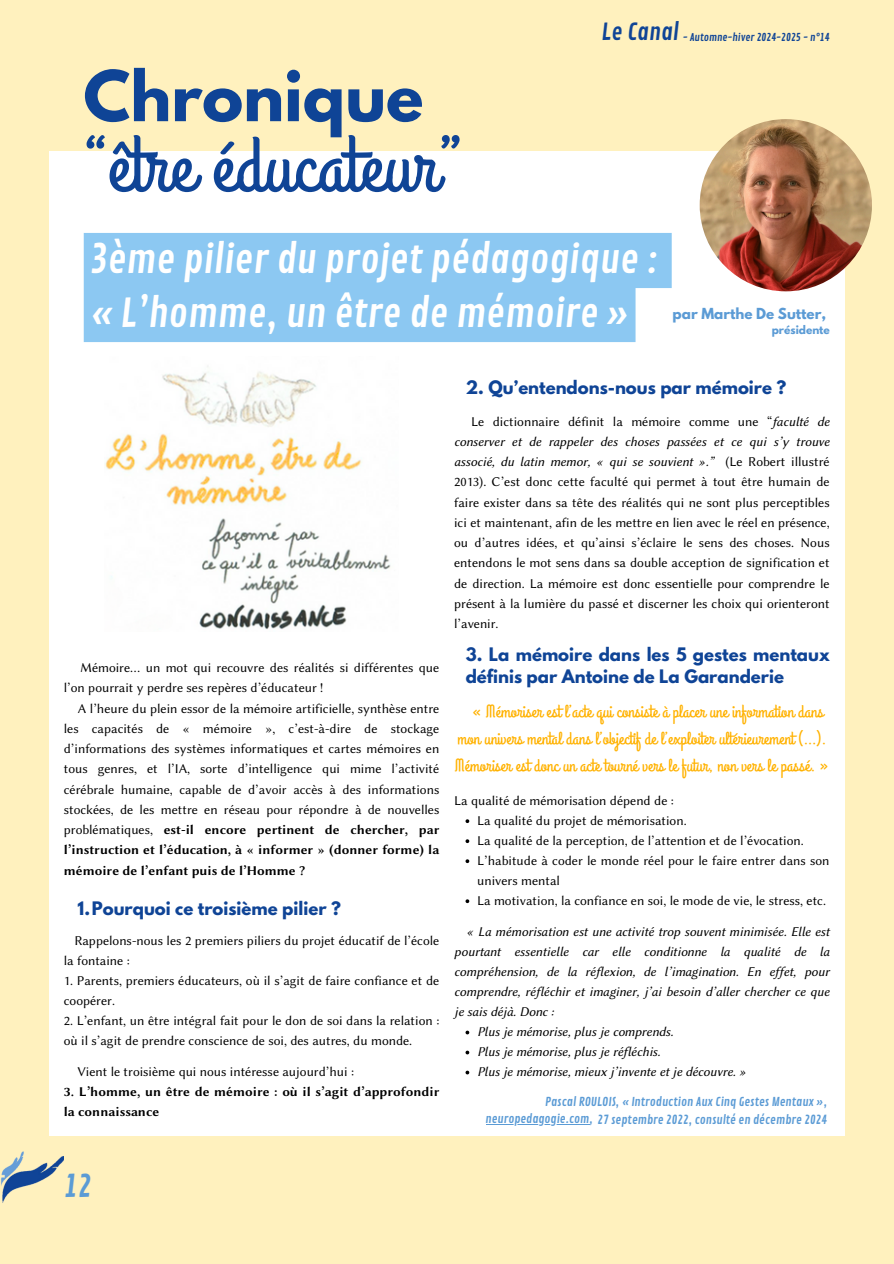
<style>
.page{position:relative;width:894px;height:1264px;background:#fff}
.page>*{position:absolute;margin:0;border:0;box-sizing:border-box;transform-origin:0 0}
.t1{font:79.95px "Grand Hotel";color:#0f4496}
.t2{font:700 61.95px "League Spartan";color:#0f4496}
.t3{font:39px/54px "Contrail One";color:#fff}
.t4{font:30px "Contrail One";color:#5b9bd5}
.t5{font:22.95px "Contrail One";color:#0f4496}
.t6{font:18px/26.8px "Grand Hotel";color:#ffb200}
.t7{font:700 16.5px/22.5px "League Spartan";color:#0f4496}
.t8{font:13.5px/20.2px "Lin Biolinum O";color:#000}
.t9{font:13.5px/20px "Lin Biolinum OI";color:#000;text-align:justify}
.t10{font:13.5px/20px "Lin Biolinum OB";color:#000}
.t11{font:700 13.5px "League Spartan";color:#5b9bd5}
.t12{font:12px "Contrail One";color:#5b9bd5}
.t13{font:10.5px "Contrail One";color:#0f4496}
.t14{font:700 10.5px "League Spartan";color:#5b9bd5}
.s1{font-family:"Lin Biolinum OB"}
.s2{font-family:"Lin Biolinum OI"}
</style>
<div class="page">
<div style="left:0;top:0;width:893px;height:1263px;background:#fff1be"></div>
<img style="left:0;top:1151px;width:64px;height:52px">
<div style="left:49px;top:151px;width:795px;height:984px;background:#fff"></div>
<img style="left:699px;top:119px;width:172px;height:172px;border-radius:50%">
<img style="left:105px;top:366px;width:286px;height:263px">
<div style="left:84px;top:233px;width:587px;height:109px;background:#8cc8f2"></div>
<svg style="left:465px;top:819px;width:4px;height:4px"></svg>
<svg style="left:465px;top:839px;width:4px;height:4px"></svg>
<svg style="left:465px;top:859px;width:4px;height:4px"></svg>
<svg style="left:465px;top:899px;width:4px;height:4px"></svg>
<svg style="left:465px;top:1030px;width:4px;height:4px"></svg>
<svg style="left:465px;top:1050px;width:4px;height:4px"></svg>
<svg style="left:465px;top:1070px;width:4px;height:4px"></svg>
<hr style="left:485px;top:1124px;width:104px;height:1px;background:#5b9bd5">
<h1 class="t2" style="left:83px;top:65px;width:341px">Chronique</h1>
<h1 class="t1" style="left:83px;top:114px;width:380px">“être éducateur”</h1>
<p class="t5" style="left:601px;top:19px;width:79px">Le Canal</p>
<p class="t13" style="left:682px;top:31px;width:148px">- Automne-hiver 2024-2025 - n°14</p>
<h2 class="t3" style="left:89px;top:233px;width:570px">3ème pilier du projet pédagogique : « L’homme, un être de mémoire »</h2>
<p class="t11" style="left:672px;top:307px;width:155px">par Marthe De Sutter,</p>
<p class="t14" style="left:771px;top:324px;width:59px">présidente</p>
<h6 class="t8" style="left:64px;top:657px;width:377px;text-indent:16px">Mémoire… un mot qui recouvre des réalités si différentes que l’on pourrait y perdre ses repères d’éducateur !</h6>
<p class="t8" style="left:64px;top:698px;width:377px;text-align:justify;text-indent:14px">A l’heure du plein essor de la mémoire artificielle, synthèse entre les capacités de « mémoire », c’est-à-dire de stockage d’informations des systèmes informatiques et cartes mémoires en tous genres, et l’IA, sorte d’intelligence qui mime l’activité cérébrale humaine, capable de d’avoir accès à des informations stockées, de les mettre en réseau pour répondre à de nouvelles problématiques, <span class="s1">est-il encore pertinent de chercher, par l’instruction et l’éducation, à « informer » (donner forme) la mémoire de l’enfant puis de l’Homme ?</span></p>
<h4 class="t7" style="left:78px;top:898px;width:265px">1.Pourquoi ce troisième pilier ?</h4>
<p class="t8" style="left:64px;top:930px;width:377px;text-indent:11px">Rappelons-nous les 2 premiers piliers du projet éducatif de l’école la fontaine :</p>
<p class="t8" style="left:64px;top:970px;width:377px">1. Parents, premiers éducateurs, où il s’agit de faire confiance et de coopérer.</p>
<p class="t8" style="left:64px;top:1010px;width:377px">2. L’enfant, un être intégral fait pour le don de soi dans la relation : où il s’agit de prendre conscience de soi, des autres, du monde.</p>
<p class="t8" style="left:77px;top:1061px;width:278px">Vient le troisième qui nous intéresse aujourd’hui :</p>
<p class="t10" style="left:64px;top:1081px;width:377px">3. L’homme, un être de mémoire : où il s’agit d’approfondir la connaissance</p>
<p class="t7" style="left:465px;top:378px;width:322px">2. Qu’entendons-nous par mémoire ?</p>
<p class="t8" style="left:454px;top:411px;width:377px;text-align:justify;text-indent:17px">Le dictionnaire définit la mémoire comme une “<span class="s2">faculté de conserver et de rappeler des choses passées et ce qui s’y trouve associé, du latin memor, « qui se souvient ».”</span> (Le Robert illustré 2013). C’est donc cette faculté qui permet à tout être humain de faire exister dans sa tête des réalités qui ne sont plus perceptibles ici et maintenant, afin de les mettre en lien avec le réel en présence, ou d’autres idées, et qu’ainsi s’éclaire le sens des choses. Nous entendons le mot sens dans sa double acception de signification et de direction. La mémoire est donc essentielle pour comprendre le présent à la lumière du passé et discerner les choix qui orienteront l’avenir.</p>
<p class="t7" style="left:465px;top:644px;width:365px">3. La mémoire dans les 5 gestes mentaux définis par Antoine de La Garanderie</p>
<p class="t6" style="left:455px;top:699px;width:375px;text-indent:17px">« Mémoriser est l’acte qui consiste à placer une information dans mon univers mental dans l’objectif de l’exploiter ultérieurement (…).<br>Mémoriser est donc un acte tourné vers le futur, non vers le passé. »</p>
<h4 class="t8" style="left:454px;top:790px;width:221px">La qualité de mémorisation dépend de :</h4>
<p class="t8" style="left:477px;top:810px;width:211px">La qualité du projet de mémorisation.</p>
<p class="t8" style="left:477px;top:830px;width:328px">La qualité de la perception, de l’attention et de l’évocation.</p>
<h5 class="t8" style="left:477px;top:850px;width:354px">L’habitude à coder le monde réel pour le faire entrer dans son univers mental</h5>
<p class="t8" style="left:477px;top:890px;width:350px">La motivation, la confiance en soi, le mode de vie, le stress, etc.</p>
<p class="t9" style="left:454px;top:921px;width:376px;text-indent:12px">« La mémorisation est une activité trop souvent minimisée. Elle est pourtant essentielle car elle conditionne la qualité de la compréhension, de la réflexion, de l’imagination. En effet, pour comprendre, réfléchir et imaginer, j’ai besoin d’aller chercher ce que je sais déjà. Donc :</p>
<p class="t9" style="left:477px;top:1021px;width:198px">Plus je mémorise, plus je comprends.</p>
<p class="t9" style="left:477px;top:1041px;width:185px">Plus je mémorise, plus je réfléchis.</p>
<p class="t9" style="left:477px;top:1061px;width:271px">Plus je mémorise, mieux j’invente et je découvre. »</p>
<p class="t12" style="left:545px;top:1094px;width:283px">Pascal ROULOIS, « Introduction Aux Cinq Gestes Mentaux »,</p>
<p class="t12" style="left:485px;top:1112px;width:343px">neuropedagogie.com, 27 septembre 2022, consulté en décembre 2024</p>
<p class="t4" style="left:64px;top:1168px;width:30px">12</p>
</div>
